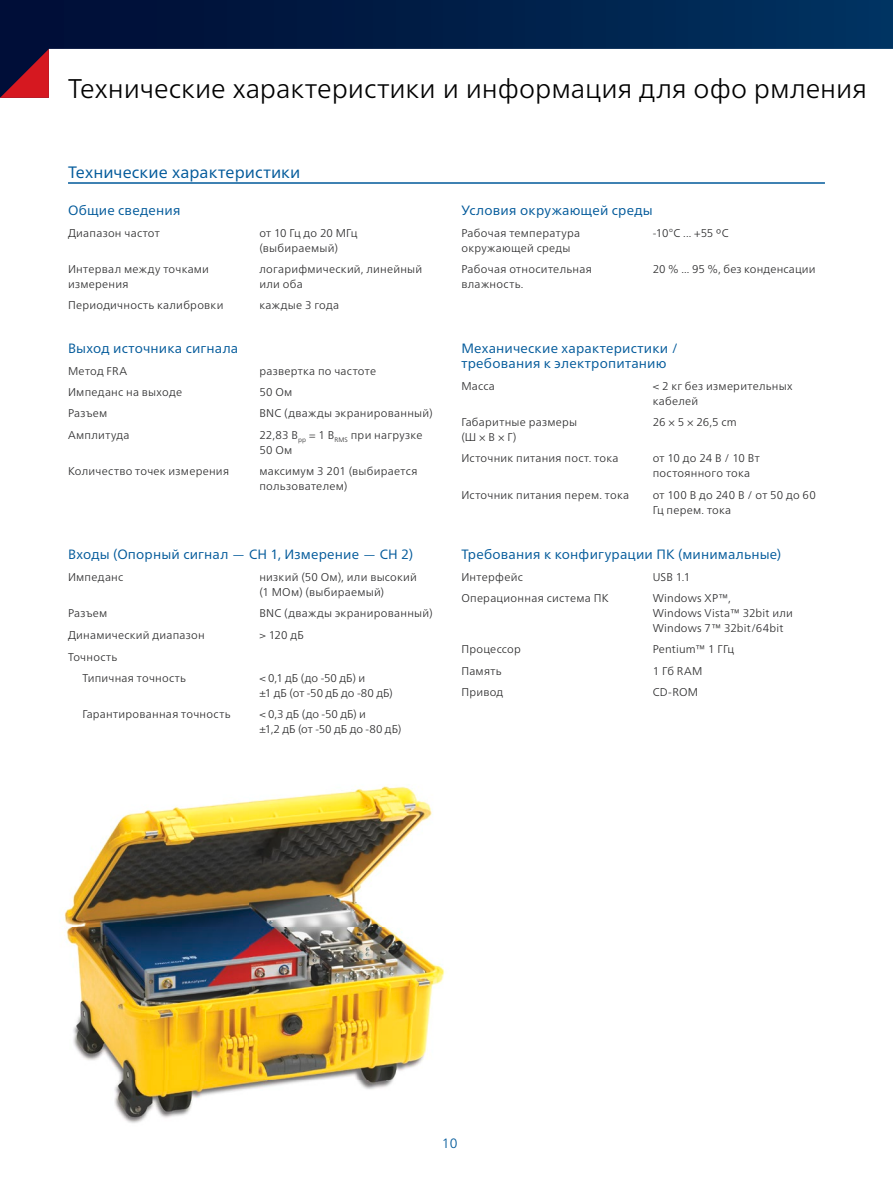
<style>
.page{position:relative;width:893px;height:1191px;background:#fff}
.page>*{position:absolute;margin:0;border:0;box-sizing:border-box;transform-origin:0 0}
.t1{font:300 27px "Frutiger Neue LTW1 G";color:#000}
.t2{font:16.5px "Frutiger Neue LTW1 G";letter-spacing:.005em;color:#00599a}
.t3{font:13.5px/15px "Frutiger Neue LTW1 G";letter-spacing:.015em;color:#00599a}
.t4{font:300 13.5px "Frutiger Neue LTW1 G";color:#00599a}
.t5{font:300 11.25px/15px "Frutiger Neue LTW1 G";letter-spacing:.025em;color:#282829}
.t6{font:300 11.25px/15px "Frutiger Neue LTW1 G";letter-spacing:.005em;color:#282829}
</style>
<div class="page">
<svg style="left:0;top:0;width:893px;height:49px;background:#001e49"></svg>
<svg style="left:0;top:49px;width:49px;height:49px;background:#6a132c"></svg>
<img style="left:64px;top:786px;width:381px;height:337px">
<hr style="left:68px;top:182px;width:757px;height:2px;background:#00599a">
<h1 class="t1" style="left:68px;top:72px;width:800px">Технические характеристики и информация для офо рмления</h1>
<h2 class="t2" style="left:68px;top:163px;width:234px">Технические характеристики</h2>
<p class="t3" style="left:68px;top:203px;width:114px">Общие сведения</p>
<p class="t5" style="left:68px;top:225px;width:93px">Диапазон частот</p>
<p class="t5" style="left:259px;top:225px;width:99px">от 10 Гц до 20 МГц (выбираемый)</p>
<p class="t5" style="left:68px;top:262px;width:143px">Интервал между точками измерения</p>
<p class="t5" style="left:259px;top:262px;width:164px">логарифмический, линейный или оба</p>
<p class="t5" style="left:68px;top:298px;width:157px">Периодичность калибровки</p>
<p class="t5" style="left:259px;top:298px;width:81px">каждые 3 года</p>
<p class="t3" style="left:68px;top:341px;width:172px">Выход источника сигнала</p>
<p class="t5" style="left:68px;top:363px;width:61px">Метод FRA</p>
<p class="t5" style="left:259px;top:363px;width:118px">развертка по частоте</p>
<p class="t5" style="left:68px;top:384px;width:116px">Импеданс на выходе</p>
<p class="t5" style="left:259px;top:384px;width:34px">50 Ом</p>
<p class="t5" style="left:68px;top:406px;width:41px">Разъем</p>
<p class="t5" style="left:259px;top:406px;width:175px">BNC (дважды экранированный)</p>
<p class="t5" style="left:68px;top:427px;width:63px">Амплитуда</p>
<p class="t5" style="left:259px;top:427px;width:165px">22,83 В<sub>pp</sub> = 1 В<sub>RMS</sub> при нагрузке<br>50 Ом</p>
<p class="t5" style="left:68px;top:463px;width:163px">Количество точек измерения</p>
<p class="t5" style="left:259px;top:463px;width:160px">максимум 3 201 (выбирается пользователем)</p>
<p class="t3" style="left:68px;top:547px;width:347px">Входы (Опорный сигнал — CH 1, Измерение — CH 2)</p>
<p class="t5" style="left:68px;top:569px;width:57px">Импеданс</p>
<p class="t5" style="left:259px;top:569px;width:159px">низкий (50 Ом), или высокий (1 МОм) (выбираемый)</p>
<p class="t5" style="left:68px;top:605px;width:41px">Разъем</p>
<p class="t5" style="left:259px;top:605px;width:175px">BNC (дважды экранированный)</p>
<p class="t5" style="left:68px;top:628px;width:138px">Динамический диапазон</p>
<p class="t5" style="left:259px;top:628px;width:46px">&gt; 120 дБ</p>
<p class="t5" style="left:82px;top:646px;width:105px;line-height:21.3px;text-indent:-14px">Точность<br>Типичная точность</p>
<p class="t6" style="left:259px;top:670px;width:135px">&lt; 0,1 дБ (до -50 дБ) и<br>±1 дБ (от -50 дБ до -80 дБ)</p>
<p class="t5" style="left:82px;top:706px;width:149px">Гарантированная точность</p>
<p class="t6" style="left:259px;top:706px;width:144px">&lt; 0,3 дБ (до -50 дБ) и<br>±1,2 дБ (от -50 дБ до -80 дБ)</p>
<p class="t3" style="left:461px;top:203px;width:193px">Условия окружающей среды</p>
<p class="t5" style="left:461px;top:225px;width:120px">Рабочая температура окружающей среды</p>
<p class="t5" style="left:653px;top:225px;width:77px">-10°C ... +55 ºC</p>
<p class="t5" style="left:461px;top:262px;width:132px">Рабочая относительная влажность.</p>
<p class="t5" style="left:653px;top:262px;width:164px">20 % ... 95 %, без конденсации</p>
<p class="t3" style="left:461px;top:341px;width:218px">Механические характеристики / требования к электропитанию</p>
<p class="t5" style="left:461px;top:378px;width:35px">Масса</p>
<p class="t5" style="left:653px;top:378px;width:141px">&lt; 2 кг без измерительных кабелей</p>
<p class="t5" style="left:461px;top:414px;width:117px">Габаритные размеры (Ш × В × Г)</p>
<p class="t5" style="left:653px;top:414px;width:86px">26 × 5 × 26,5 cm</p>
<p class="t5" style="left:461px;top:451px;width:158px">Источник питания пост. тока</p>
<p class="t5" style="left:653px;top:451px;width:108px">от 10 до 24 В / 10 Вт постоянного тока</p>
<p class="t5" style="left:461px;top:487px;width:169px">Источник питания перем. тока</p>
<p class="t5" style="left:653px;top:487px;width:165px">от 100 В до 240 В / от 50 до 60<br>Гц перем. тока</p>
<p class="t3" style="left:461px;top:547px;width:321px">Требования к конфигурации ПК (минимальные)</p>
<p class="t5" style="left:461px;top:569px;width:63px">Интерфейс</p>
<p class="t5" style="left:653px;top:569px;width:39px">USB 1.1</p>
<p class="t5" style="left:461px;top:590px;width:149px">Операционная система ПК</p>
<p class="t5" style="left:653px;top:590px;width:142px">Windows XP™,<br>Windows Vista™ 32bit или<br>Windows 7™ 32bit/64bit</p>
<p class="t5" style="left:461px;top:641px;width:61px">Процессор</p>
<p class="t5" style="left:653px;top:641px;width:83px">Pentium™ 1 ГГц</p>
<p class="t5" style="left:461px;top:663px;width:42px">Память</p>
<p class="t5" style="left:653px;top:663px;width:51px">1 Гб RAM</p>
<p class="t5" style="left:461px;top:684px;width:43px">Привод</p>
<p class="t5" style="left:653px;top:684px;width:47px">CD-ROM</p>
<p class="t4" style="left:442px;top:1135px;width:17px">10</p>
</div>
